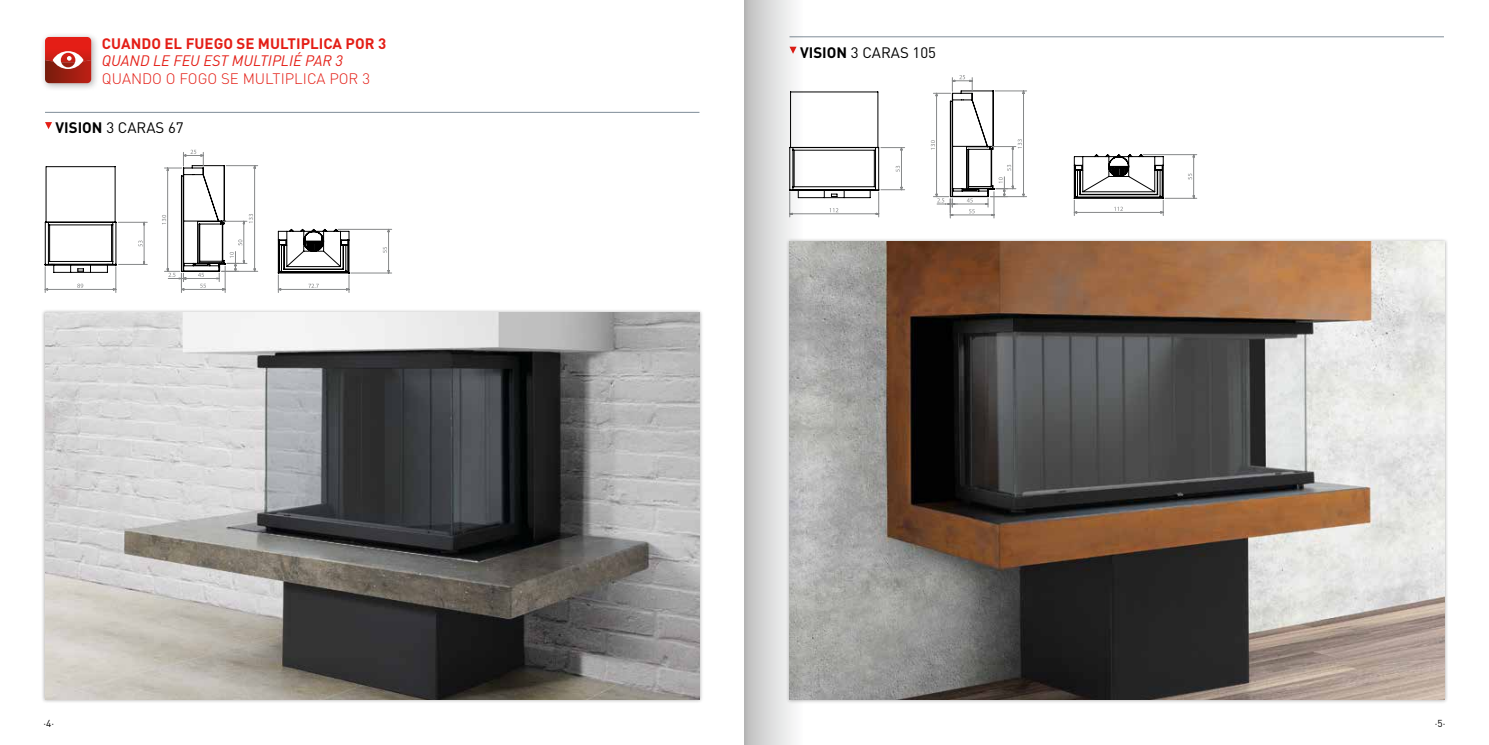
<style>
.page{position:relative;width:1489px;height:745px;background:#fff}
.page>*{position:absolute;margin:0;border:0;box-sizing:border-box;transform-origin:0 0}
.t1{font:15px "DIN";color:#000}
.t2{font:700 15px "DIN";color:#e41e16}
.t3{font:300 15px "DIN";color:#e41e16}
.t4{font:italic 15px "DIN";color:#e41e16}
.t5{font:10px "DIN";color:#000}
.s1{font-weight:700}
</style>
<div class="page">
<div style="left:41px;top:308px;width:662px;height:395px;background:#000;opacity:.3"></div>
<img style="left:45px;top:312px;width:654px;height:387px">
<div style="left:785px;top:237px;width:663px;height:466px;background:#000;opacity:.3"></div>
<img style="left:803px;top:241px;width:641px;height:458px">
<hr style="left:790px;top:92px;width:87px;height:1px;background:#000">
<hr style="left:877px;top:92px;width:1px;height:55px;background:#000">
<svg style="left:803px;top:146px;width:101px;height:71px"></svg>
<svg style="left:930px;top:75px;width:96px;height:143px"></svg>
<svg style="left:1073px;top:154px;width:123px;height:62px"></svg>
<svg style="left:162px;top:150px;width:96px;height:142px"></svg>
<svg style="left:44px;top:166px;width:103px;height:126px"></svg>
<hr style="left:789px;top:37px;width:654px;height:1px;background:#7f8d98">
<svg style="left:45px;top:122px;width:7px;height:7px"></svg>
<hr style="left:45px;top:112px;width:654px;height:1px;background:#7f8d98">
<div style="left:40px;top:32px;width:60px;height:60px;background:#000;opacity:.3"></div>
<svg style="left:45px;top:37px;width:46px;height:46px;background:#c4382f"></svg>
<svg style="left:277px;top:228px;width:115px;height:64px"></svg>
<svg style="left:744px;top:0;width:59px;height:744px;background:#d1d1d1"></svg>
<p class="t2" style="left:102px;top:34px;width:286px">CUANDO EL FUEGO SE MULTIPLICA POR 3</p>
<p class="t4" style="left:102px;top:51px;width:242px">QUAND LE FEU EST MULTIPLIÉ PAR 3</p>
<p class="t3" style="left:102px;top:69px;width:269px">QUANDO O FOGO SE MULTIPLICA POR 3</p>
<p class="t1" style="left:56px;top:118px;width:130px"><span class="s1">VISION</span> 3 CARAS 67</p>
<p class="t1" style="left:800px;top:43px;width:137px"><span class="s1">VISION</span> 3 CARAS 105</p>
<p class="t5" style="left:43px;top:716px;width:12px">·4·</p>
<p class="t5" style="left:1434px;top:716px;width:12px">·5·</p>
</div>
